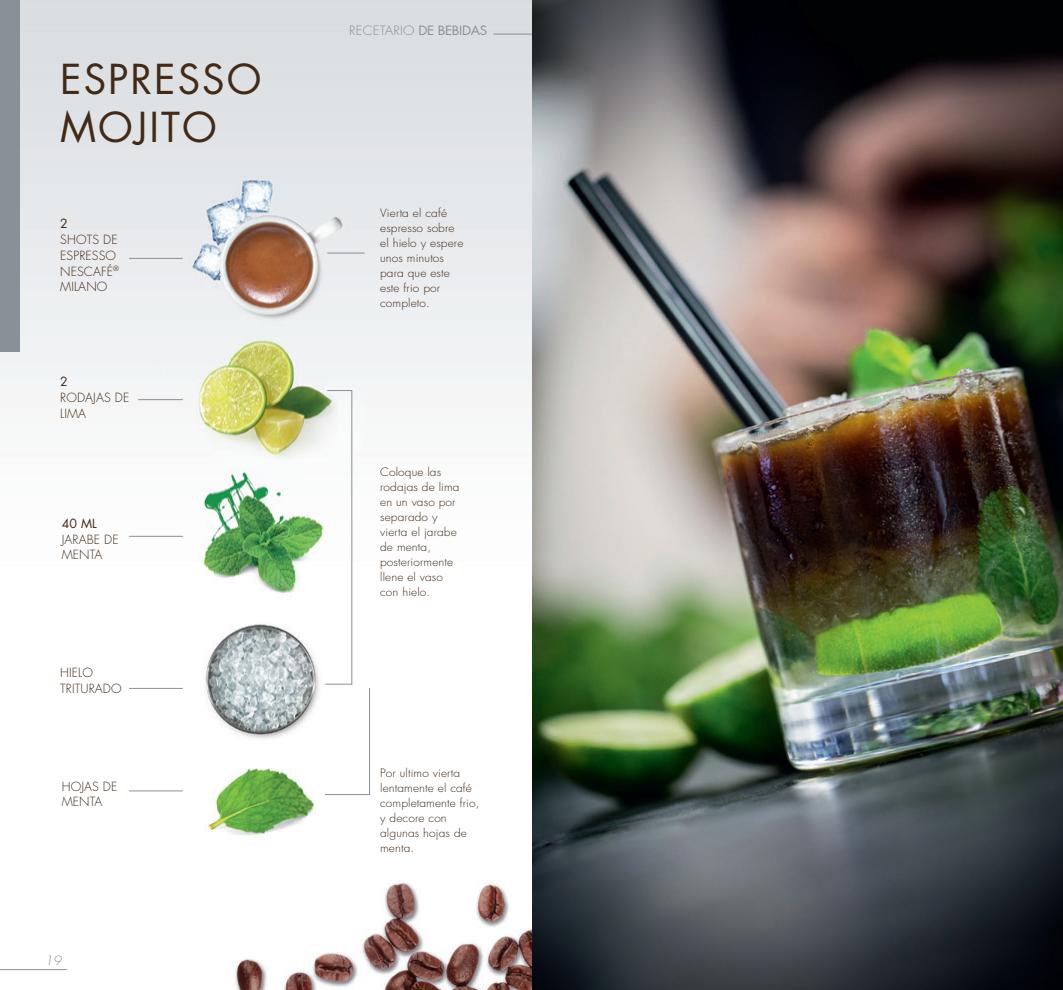
<style>
.page{position:relative;width:1063px;height:990px;background:#fff}
.page>*{position:absolute;margin:0;border:0;box-sizing:border-box;transform-origin:0 0}
.t1{font:40.25px/47.6px "Futura Std";letter-spacing:.05em;color:#422a17}
.t2{font:300 12.5px "Futura Std";letter-spacing:.01em;color:#8a9097;scale:1.07 1}
.t3{font:italic 300 12.5px "Futura Std";color:#8a9097;scale:1.07 1}
.t4{font:300 12.38px/15.8px "Futura Std";letter-spacing:.01em;color:#422a17}
.t5{font:12.38px "Futura Std";color:#422a17}
.t6{font:300 11.25px/15px "Futura Std";letter-spacing:.01em;color:#422a17;scale:1.06 1}
.s1{font-weight:400}
</style>
<div class="page">
<img style="left:0;top:0;width:532px;height:990px">
<hr style="left:493px;top:34px;width:54px;height:1px;background:#8a9097">
<hr style="left:0;top:969px;width:67px;height:1px;background:#8a9097">
<hr style="left:129px;top:258px;width:54px;height:1px;background:#8a9097">
<hr style="left:129px;top:688px;width:54px;height:1px;background:#8a9097">
<hr style="left:129px;top:791px;width:54px;height:1px;background:#8a9097">
<hr style="left:327px;top:253px;width:38px;height:1px;background:#8a9097">
<svg style="left:324px;top:390px;width:46px;height:405px"></svg>
<hr style="left:138px;top:399px;width:45px;height:1px;background:#8a9097">
<hr style="left:129px;top:536px;width:54px;height:1px;background:#8a9097">
<div style="left:0;top:0;width:19px;height:351px;background:#8a9097"></div>
<img style="left:532px;top:0;width:530px;height:990px">
<h1 class="t1" style="left:60px;top:56px;width:203px">ESPRESSO<br>MOJITO</h1>
<p class="t5" style="left:60px;top:216px;width:9px">2</p>
<p class="t4" style="left:60px;top:232px;width:60px">SHOTS DE<br>ESPRESSO<br>NESCAFÉ<sup>®<br></sup>MILANO</p>
<p class="t5" style="left:60px;top:374px;width:9px">2</p>
<p class="t4" style="left:60px;top:390px;width:71px">RODAJAS DE<br>LIMA</p>
<p class="t5" style="left:62px;top:515px;width:37px">40 ML</p>
<p class="t4" style="left:62px;top:532px;width:58px">JARABE DE<br>MENTA</p>
<p class="t4" style="left:60px;top:665px;width:63px">HIELO<br>TRITURADO</p>
<p class="t4" style="left:62px;top:779px;width:57px">HOJAS DE<br>MENTA</p>
<p class="t3" style="left:45px;top:953px;width:17px">19</p>
<p class="t2" style="left:349px;top:23px;width:130px">RECETARIO <span class="s1">DE BEBIDAS</span></p>
<p class="t6" style="left:380px;top:206px;width:80px">Vierta el café espresso sobre el hielo y espere unos minutos para que este este frio por completo.</p>
<p class="t6" style="left:380px;top:465px;width:76px">Coloque las rodajas de lima en un vaso por separado y vierta el jarabe de menta, posteriormente llene el vaso con hielo.</p>
<p class="t6" style="left:380px;top:766px;width:95px">Por ultimo vierta lentamente el café completamente frio, y decore con algunas hojas de menta.</p>
</div>
